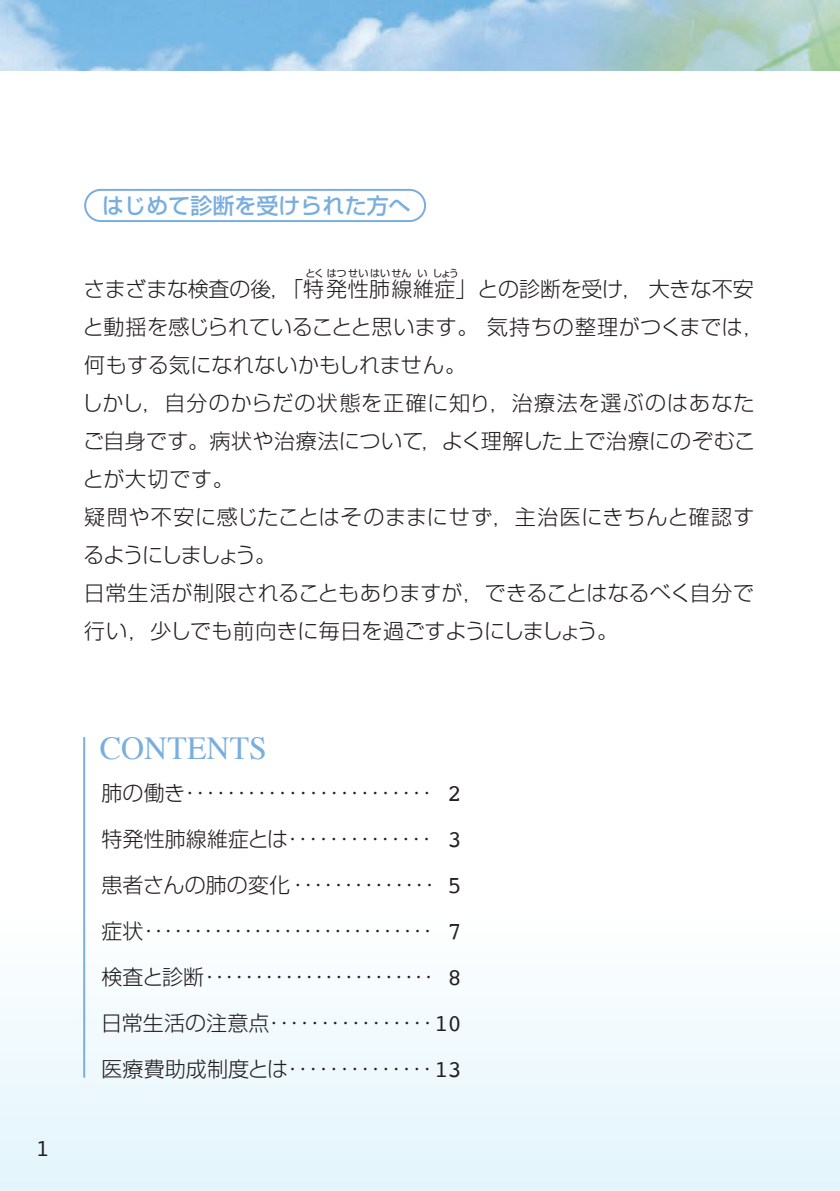
<style>
.page{position:relative;width:840px;height:1191px;background:#fff}
.page>*{position:absolute;margin:0;border:0;box-sizing:border-box;transform-origin:0 0}
.t1{font:32px "Times";color:#79aede}
.t2{font:24px/46px "Courier";color:#231f20;text-align:center}
.t3{font:500 22px "Shin Go Pr 6 N";color:#79aede}
.t4{font:300 21px/38px "Shin Go Pr 6 N";letter-spacing:.005em;color:#231f20}
.t5{font:10px "Shin Go Pr 6 N";letter-spacing:.01em;color:#231f20}
</style>
<div class="page">
<div style="left:0;top:912px;width:839px;height:279px;background:linear-gradient(to bottom,#fffffe,#e2f4fc)"></div>
<img style="left:0;top:0;width:839px;height:70px">
<div style="left:84px;top:189px;width:342px;height:33px;border:2px solid #79aede;border-radius:16px"></div>
<hr style="left:83px;top:737px;width:2px;height:340px;background:#79aede">
<p class="t3" style="left:102px;top:187px;width:310px">はじめて診断を受けられた方へ</p>
<p class="t5" style="left:305px;top:264px;width:155px">とくはつせいはいせん いしょう</p>
<p class="t4" style="left:82px;top:268px;width:683px">さまざまな検査の後，「特発性肺線維症」との診断を受け，大きな不安と動揺を感じられていることと思います。気持ちの整理がつくまでは，何もする気になれないかもしれません。<br>しかし，自分のからだの状態を正確に知り，治療法を選ぶのはあなたご自身です。病状や治療法について，よく理解した上で治療にのぞむことが大切です。<br>疑問や不安に感じたことはそのままにせず，主治医にきちんと確認するようにしましょう。<br>日常生活が制限されることもありますが，できることはなるべく自分で行い，少しでも前向きに毎日を過ごすようにしましょう。</p>
<p class="t2" style="left:35px;top:1125px;width:16px">1</p>
<h1 class="t1" style="left:100px;top:718px;width:169px">CONTENTS</h1>
<p class="t4" style="left:101px;top:768px;width:340px;line-height:46px">肺の働き・・・・・・・・・・・・・・・・・・・・・・・・特発性肺線維症とは・・・・・・・・・・・・・・患者さんの肺の変化・・・・・・・・・・・・・・症状・・・・・・・・・・・・・・・・・・・・・・・・・・・・・検査と診断・・・・・・・・・・・・・・・・・・・・・・・日常生活の注意点・・・・・・・・・・・・・・・・医療費助成制度とは・・・・・・・・・・・・・・</p>
<p class="t2" style="left:434px;top:769px;width:29px">2<br>3<br>5<br>7<br>8<br>10<br>13</p>
</div>
